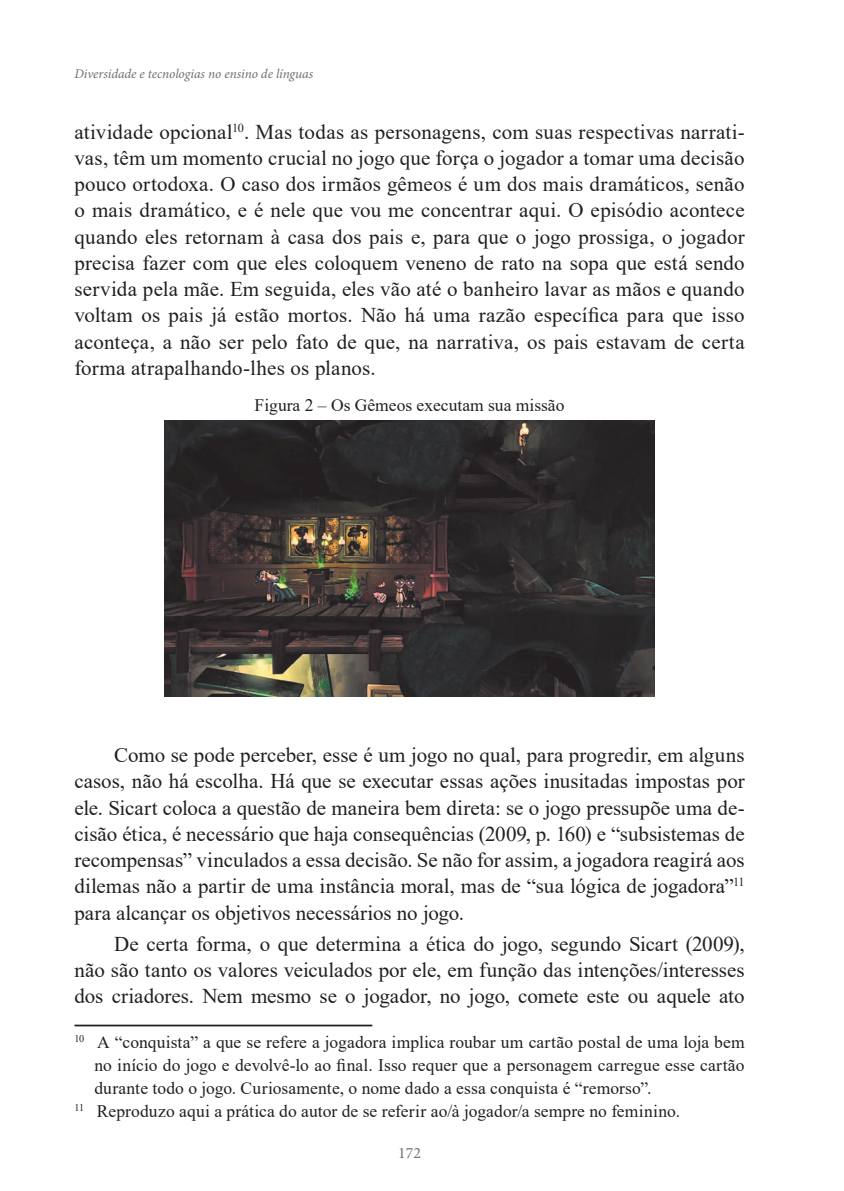
<style>
.page{position:relative;width:844px;height:1191px;background:#fff}
.page>*{position:absolute;margin:0;border:0;box-sizing:border-box;transform-origin:0 0}
.t1{font:21px/26.2px "Times New Roman";color:#231f20;text-align:justify}
.t2{font:17.5px "Times New Roman";letter-spacing:.005em;color:#231f20}
.t3{font:15.75px "Minion Pro";color:#6d6f71}
.t4{font:italic 13.3px "Minion Pro";letter-spacing:-.005em;color:#6d6f71}
</style>
<div class="page">
<hr style="left:74px;top:1024px;width:298px;height:2px;background:#231f20">
<img style="left:164px;top:420px;width:490px;height:276px">
<p class="t4" style="left:74px;top:65px;width:240px">Diversidade e tecnologias no ensino de línguas</p>
<p class="t1" style="left:74px;top:118px;width:671px">atividade opcional<sup>10</sup>. Mas todas as personagens, com suas respectivas narrati&shy;vas, têm um momento crucial no jogo que força o jogador a tomar uma decisão pouco ortodoxa. O caso dos irmãos gêmeos é um dos mais dramáticos, senão o mais dramático, e é nele que vou me concentrar aqui. O episódio acontece quando eles retornam à casa dos pais e, para que o jogo prossiga, o jogador precisa fazer com que eles coloquem veneno de rato na sopa que está sendo servida pela mãe. Em seguida, eles vão até o banheiro lavar as mãos e quando voltam os pais já estão mortos. Não há uma razão específica para que isso aconteça, a não ser pelo fato de que, na narrativa, os pais estavam de certa forma atrapalhando-lhes os planos.</p>
<p class="t2" style="left:254px;top:393px;width:311px">Figura 2 – Os Gêmeos executam sua missão</p>
<p class="t1" style="left:74px;top:741px;width:671px;text-indent:40px">Como se pode perceber, esse é um jogo no qual, para progredir, em alguns casos, não há escolha. Há que se executar essas ações inusitadas impostas por ele. Sicart coloca a questão de maneira bem direta: se o jogo pressupõe uma de&shy;cisão ética, é necessário que haja consequências (2009, p. 160) e “subsistemas de recompensas” vinculados a essa decisão. Se não for assim, a jogadora reagirá aos dilemas não a partir de uma instância moral, mas de “sua lógica de jogadora”<sup>11 </sup>para alcançar os objetivos necessários no jogo.</p>
<p class="t1" style="left:74px;top:930px;width:671px;text-indent:40px">De certa forma, o que determina a ética do jogo, segundo Sicart (2009), não são tanto os valores veiculados por ele, em função das intenções/interesses dos criadores. Nem mesmo se o jogador, no jogo, comete este ou aquele ato</p>
<p class="t2" style="left:74px;top:1030px;width:671px"><sup>10</sup> A “conquista” a que se refere a jogadora implica roubar um cartão postal de uma loja bem</p>
<p class="t2" style="left:94px;top:1052px;width:651px">no início do jogo e devolvê-lo ao final. Isso requer que a personagem carregue esse cartão</p>
<p class="t2" style="left:94px;top:1075px;width:558px">durante todo o jogo. Curiosamente, o nome dado a essa conquista é “remorso”.</p>
<p class="t2" style="left:74px;top:1098px;width:607px"><sup>11</sup> Reproduzo aqui a prática do autor de se referir ao/à jogador/a sempre no feminino.</p>
<p class="t3" style="left:398px;top:1142px;width:24px">172</p>
</div>
